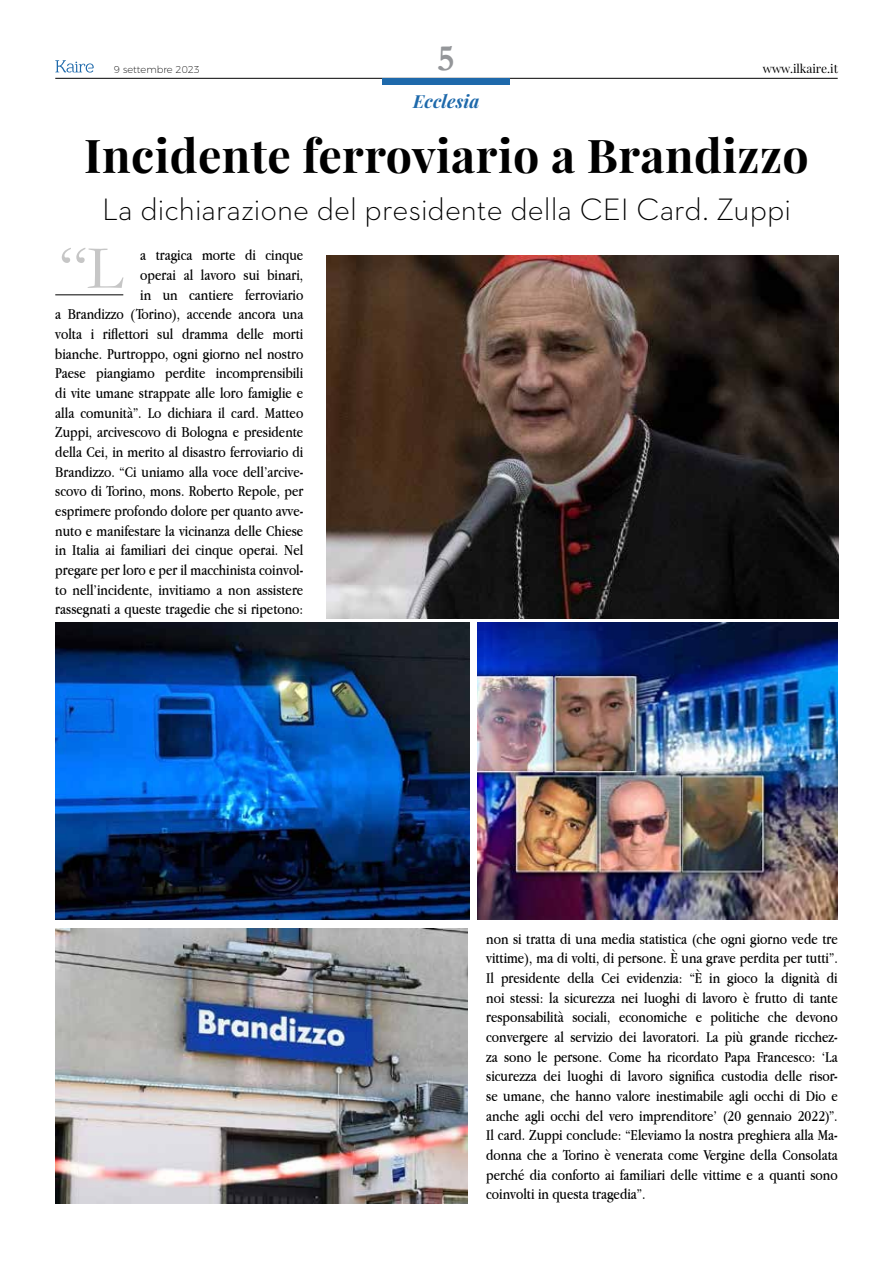
<style>
.page{position:relative;width:893px;height:1263px;background:#fff}
.page>*{position:absolute;margin:0;border:0;box-sizing:border-box;transform-origin:0 0}
.t1{font:63px "Garamond";color:#c6c6c6}
.t2{font:700 46.5px "Playfair Display";letter-spacing:.01em;color:#000}
.t3{font:700 37.5px "Garamond";color:#949699}
.t4{font:300 31.5px "Neutraface 2 Text";color:#000}
.t5{font:italic 700 18px "Playfair Display";letter-spacing:.01em;color:#1e69ab}
.t6{font:15.75px/19.6px "Apple Garamond";color:#000;text-align:right}
.t7{font:12px "Playfair Display";color:#000}
.t8{font:200 9.9px "Montserrat";color:#000}
</style>
<div class="page">
<hr style="left:55px;top:78px;width:783px;height:1px;background:#000">
<div style="left:382px;top:78px;width:127px;height:7px;background:#1e69ab"></div>
<svg style="left:55px;top:60px;width:39px;height:13px"></svg>
<hr style="left:55px;top:295px;width:68px;height:1px;background:#000">
<img style="left:326px;top:255px;width:513px;height:363px">
<img style="left:55px;top:622px;width:414px;height:298px">
<img style="left:55px;top:928px;width:413px;height:275px">
<img style="left:478px;top:622px;width:360px;height:298px">
<p class="t8" style="left:114px;top:62px;width:88px">9 settembre 2023</p>
<h3 class="t3" style="left:437px;top:36px;width:19px">5</h3>
<p class="t7" style="left:763px;top:61px;width:77px">www.ilkaire.it</p>
<p class="t5" style="left:413px;top:89px;width:68px">Ecclesia</p>
<h2 class="t2" style="left:84px;top:126px;width:726px">Incidente ferroviario a Brandizzo</h2>
<h3 class="t4" style="left:102px;top:190px;width:690px">La dichiarazione del presidente della CEI Card. Zuppi</h3>
<p class="t6" style="left:55px;top:245px;width:250px">a tragica morte di cinque<br>operai al lavoro sui binari,<br>in un cantiere ferroviario<br>a Brandizzo (Torino), accende ancora una volta i riflettori sul dramma delle morti bianche. Purtroppo, ogni giorno nel nostro Paese piangiamo perdite incomprensibili di vite umane strappate alle loro famiglie e alla comunità”. Lo dichiara il card. Matteo Zuppi, arcivescovo di Bologna e presidente della Cei, in merito al disastro ferroviario di Brandizzo. “Ci uniamo alla voce dell’arcive&shy;scovo di Torino, mons. Roberto Repole, per esprimere profondo dolore per quanto avve&shy;nuto e manifestare la vicinanza delle Chiese in Italia ai familiari dei cinque operai. Nel pregare per loro e per il macchinista coinvol&shy;to nell’incidente, invitiamo a non assistere rassegnati a queste tragedie che si ripetono:</p>
<h1 class="t1" style="left:59px;top:230px;width:66px">“L</h1>
<p class="t6" style="left:486px;top:928px;width:353px;text-align:justify">non si tratta di una media statistica (che ogni giorno vede tre vittime), ma di volti, di persone. È una grave perdita per tutti”.<br>Il presidente della Cei evidenzia: “È in gioco la dignità di noi stessi: la sicurezza nei luoghi di lavoro è frutto di tante responsabilità sociali, economiche e politiche che devono convergere al servizio dei lavoratori. La più grande ricchez&shy;za sono le persone. Come ha ricordato Papa Francesco: ‘La sicurezza dei luoghi di lavoro significa custodia delle risor&shy;se umane, che hanno valore inestimabile agli occhi di Dio e anche agli occhi del vero imprenditore’ (20 gennaio 2022)”.<br>Il card. Zuppi conclude: “Eleviamo la nostra preghiera alla Ma&shy;donna che a Torino è venerata come Vergine della Consolata perché dia conforto ai familiari delle vittime e a quanti sono coinvolti in questa tragedia”.</p>
</div>
